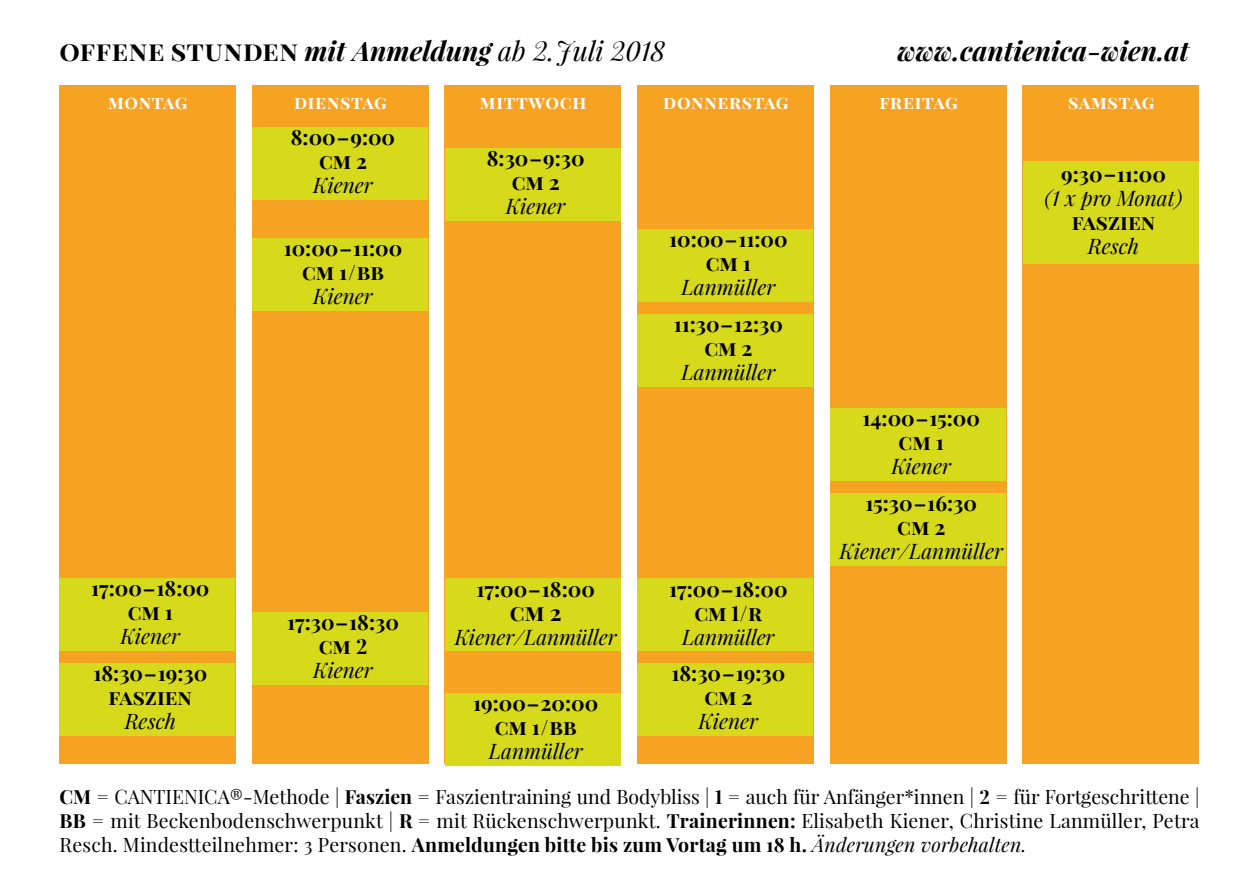
<style>
.page{position:relative;width:1259px;height:893px;background:#fff}
.page>*{position:absolute;margin:0;border:0;box-sizing:border-box;transform-origin:0 0}
.t1{font:700 27px "Playfair Display SC";letter-spacing:.025em;color:#000}
.t2{font:italic 700 27px "Playfair Display";color:#000}
.t3{font:700 22.5px "Playfair Display";color:#000}
.t4{font:700 21px/24px "Playfair Display";color:#000;text-align:center}
.t5{font:italic 21px "Playfair Display";color:#000}
.t6{font:19.5px/24px "Playfair Display";letter-spacing:.01em;color:#000;text-align:justify}
.t7{font:700 18px "Playfair Display";letter-spacing:.13em;color:#fff}
.s1{font-family:"Playfair Display";font-style:italic}
.s2{font-family:"Playfair Display";font-weight:400;font-style:italic}
.s3{font-weight:700}
.s4{font-style:italic}
</style>
<div class="page">
<div style="left:60px;top:85px;width:176px;height:679px;background:#f6a324"></div>
<div style="left:252px;top:85px;width:176px;height:679px;background:#f6a324"></div>
<div style="left:445px;top:85px;width:176px;height:679px;background:#f6a324"></div>
<div style="left:637px;top:85px;width:176px;height:679px;background:#f6a324"></div>
<div style="left:830px;top:85px;width:176px;height:679px;background:#f6a324"></div>
<div style="left:1023px;top:85px;width:176px;height:679px;background:#f6a324"></div>
<div style="left:637px;top:578px;width:176px;height:73px;background:#d7da1a"></div>
<div style="left:445px;top:578px;width:175px;height:73px;background:#d7da1a"></div>
<div style="left:60px;top:578px;width:175px;height:73px;background:#d7da1a"></div>
<div style="left:637px;top:663px;width:176px;height:73px;background:#d7da1a"></div>
<div style="left:445px;top:693px;width:175px;height:72px;background:#d7da1a"></div>
<div style="left:830px;top:408px;width:176px;height:72px;background:#d7da1a"></div>
<div style="left:830px;top:493px;width:176px;height:73px;background:#d7da1a"></div>
<div style="left:252px;top:128px;width:176px;height:72px;background:#d7da1a"></div>
<div style="left:1023px;top:162px;width:175px;height:102px;background:#d7da1a"></div>
<div style="left:445px;top:149px;width:175px;height:72px;background:#d7da1a"></div>
<div style="left:252px;top:238px;width:176px;height:72px;background:#d7da1a"></div>
<div style="left:637px;top:230px;width:176px;height:72px;background:#d7da1a"></div>
<div style="left:637px;top:315px;width:176px;height:72px;background:#d7da1a"></div>
<div style="left:252px;top:612px;width:176px;height:73px;background:#d7da1a"></div>
<div style="left:60px;top:663px;width:175px;height:73px;background:#d7da1a"></div>
<h1 class="t1" style="left:60px;top:34px;width:607px">OFFENE STUNDEN <span class="s1">mit Anmeldung</span> <span class="s2">ab 2. Juli 2018</span></h1>
<h1 class="t2" style="left:897px;top:32px;width:293px">www.cantienica-wien.at</h1>
<p class="t7" style="left:108px;top:91px;width:81px">MONTAG</p>
<p class="t7" style="left:294px;top:91px;width:94px">DIENSTAG</p>
<p class="t7" style="left:480px;top:91px;width:108px">MITTWOCH</p>
<p class="t7" style="left:663px;top:91px;width:127px">DONNERSTAG</p>
<p class="t7" style="left:879px;top:91px;width:80px">FREITAG</p>
<p class="t7" style="left:1068px;top:91px;width:88px">SAMSTAG</p>
<p class="t4" style="left:291px;top:125px;width:106px">8:00 – 9:00<br>CM 2</p>
<p class="t5" style="left:313px;top:171px;width:61px">Kiener</p>
<p class="t4" style="left:1061px;top:162px;width:106px">9:30 –11:00</p>
<p class="t4" style="left:487px;top:146px;width:99px">8:30 – 9:30<br>CM 2</p>
<p class="t5" style="left:506px;top:192px;width:61px">Kiener</p>
<p class="t5" style="left:1044px;top:184px;width:139px">(1 x pro Monat)</p>
<p class="t4" style="left:1071px;top:210px;width:85px">FASZIEN</p>
<p class="t5" style="left:1088px;top:232px;width:53px">Resch</p>
<p class="t4" style="left:669px;top:227px;width:120px">10:00 – 11:00<br>CM 1</p>
<p class="t5" style="left:681px;top:273px;width:95px">Lanmüller</p>
<p class="t4" style="left:673px;top:312px;width:111px">11:30 – 12:30<br>CM 2</p>
<p class="t5" style="left:681px;top:358px;width:95px">Lanmüller</p>
<p class="t4" style="left:284px;top:236px;width:120px">10:00 – 11:00<br>CM 1 / BB</p>
<p class="t5" style="left:313px;top:282px;width:61px">Kiener</p>
<p class="t4" style="left:91px;top:576px;width:120px">17:00 – 18:00<br>CM 1</p>
<p class="t5" style="left:120px;top:622px;width:61px">Kiener</p>
<p class="t4" style="left:287px;top:610px;width:113px">17:30 – 18:30<br>CM 2</p>
<p class="t4" style="left:93px;top:661px;width:115px">18:30 – 19:30</p>
<p class="t5" style="left:313px;top:656px;width:61px">Kiener</p>
<p class="t4" style="left:109px;top:685px;width:85px">FASZIEN</p>
<p class="t5" style="left:125px;top:707px;width:53px">Resch</p>
<p class="t4" style="left:476px;top:577px;width:120px">17:00 – 18:00</p>
<p class="t3" style="left:510px;top:598px;width:53px">CM 2</p>
<p class="t5" style="left:455px;top:623px;width:163px">Kiener/Lanmüller</p>
<p class="t4" style="left:473px;top:691px;width:127px">19:00 – 20:00<br>CM 1 / BB</p>
<p class="t5" style="left:489px;top:737px;width:95px">Lanmüller</p>
<p class="t4" style="left:669px;top:577px;width:120px">17:00 – 18:00<br>CM 1 / R</p>
<p class="t5" style="left:682px;top:623px;width:94px">Lanmüller</p>
<p class="t4" style="left:671px;top:661px;width:115px">18:30 – 19:30<br>CM 2</p>
<p class="t5" style="left:698px;top:707px;width:61px">Kiener</p>
<p class="t4" style="left:862px;top:406px;width:119px">14:00 – 15:00<br>CM 1</p>
<p class="t5" style="left:891px;top:452px;width:61px">Kiener</p>
<p class="t4" style="left:865px;top:491px;width:113px">15:30 – 16:30<br>CM 2</p>
<p class="t5" style="left:839px;top:537px;width:165px">Kiener/Lanmüller</p>
<p class="t6" style="left:60px;top:784px;width:1141px"><span class="s3">CM</span> = CANTIENICA®-Methode | <span class="s3">FASZIEN</span> = Faszientraining und Bodybliss | <span class="s3">1</span> = auch für Anfänger*innen | <span class="s3">2</span> = für Fortgeschrittene | <span class="s3">BB</span> = mit Beckenbodenschwerpunkt | <span class="s3">R</span> = mit Rückenschwerpunkt. <span class="s3">TRAINERINNEN:</span> Elisabeth Kiener, Christine Lanmüller, Petra Resch. Mindestteilnehmer: 3 Personen. <span class="s3">ANMELDUNGEN BITTE BIS ZUM VORTAG UM 18 H.</span> <span class="s4">Änderungen vorbehalten.</span></p>
</div>
